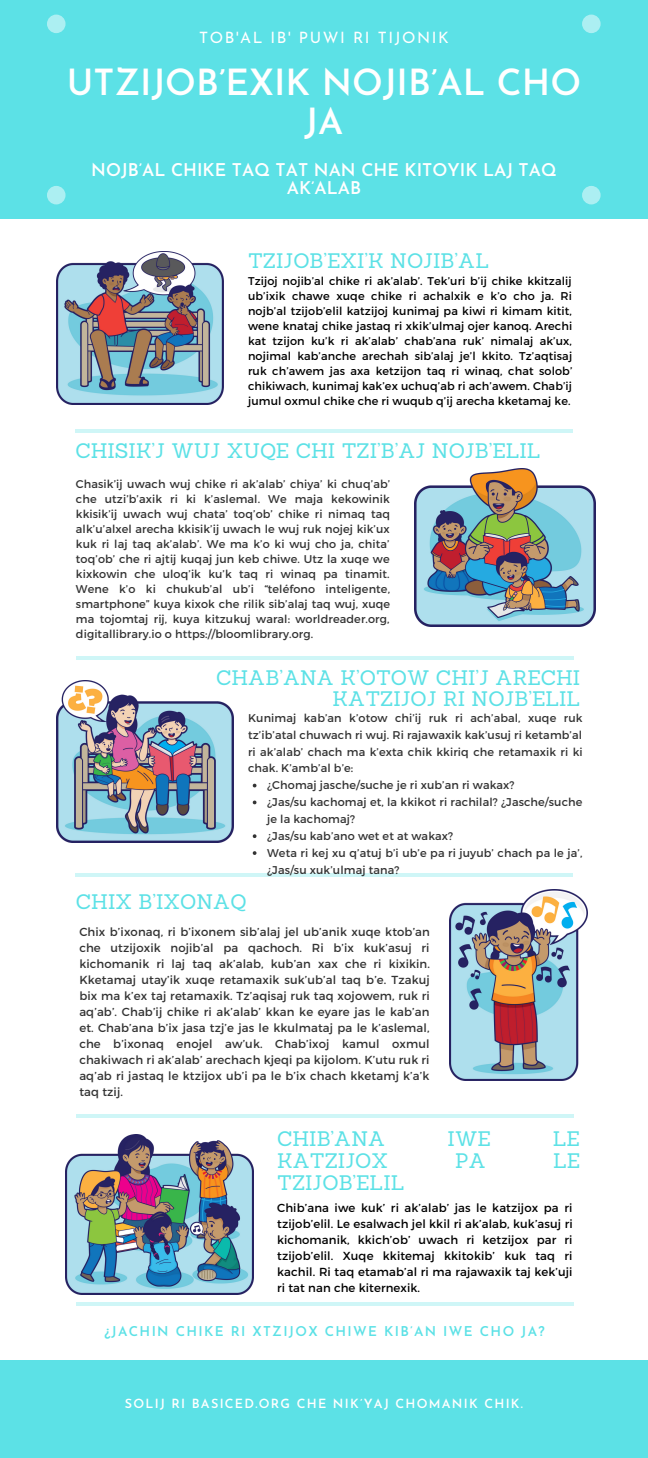
<style>
.page{position:relative;width:648px;height:1458px;background:#fff}
.page>*{position:absolute;margin:0;border:0;box-sizing:border-box;transform-origin:0 0}
.t1{font:600 36px/38.7px "Josefin Sans";color:#fff;text-align:center}
.t2{font:20.47px/22.1px "Sanchez";color:#5ce1e6;text-align:right}
.t3{font:600 17.55px/18.7px "Josefin Sans";color:#fff;text-align:center}
.t4{font:15.75px "Josefin Sans";letter-spacing:.1em;color:#fff}
.t5{font:600 13.5px "Josefin Sans";letter-spacing:.1em;color:#5ce1e6}
.t6{font:600 12.6px "Josefin Sans";letter-spacing:.1em;color:#fff}
.t7{font:11.7px/16px "Montserrat";letter-spacing:.01em;color:#333;text-align:justify}
.t8{font:11.7px/16px "Montserrat";letter-spacing:.01em;color:#000;text-align:justify}
.t9{font:11.25px/15.1px "Montserrat";letter-spacing:.01em;color:#333;text-align:justify}
.t10{font:11.25px/15.1px "Montserrat";letter-spacing:.01em;color:#000;text-align:justify}
</style>
<div class="page">
<div style="left:0;top:0;width:648px;height:219px;background:#5ce1e6"></div>
<div style="left:47px;top:15px;width:19px;height:18px;background:#aceff2;border-radius:50%"></div>
<div style="left:582px;top:15px;width:19px;height:18px;background:#aceff2;border-radius:50%"></div>
<div style="left:582px;top:186px;width:19px;height:18px;background:#aceff2;border-radius:50%"></div>
<div style="left:47px;top:186px;width:19px;height:18px;background:#aceff2;border-radius:50%"></div>
<hr style="left:75px;top:429px;width:498px;height:4px;background:#cff6f7">
<hr style="left:76px;top:656px;width:498px;height:3px;background:#5ce1e6">
<hr style="left:75px;top:873px;width:498px;height:4px;background:#cff6f7">
<hr style="left:76px;top:1114px;width:498px;height:4px;background:#cff6f7">
<hr style="left:76px;top:1302px;width:498px;height:4px;background:#cff6f7">
<div style="left:0;top:1360px;width:648px;height:98px;background:#5ce1e6"></div>
<img style="left:56px;top:251px;width:168px;height:154px">
<img style="left:56px;top:680px;width:178px;height:162px">
<img style="left:449px;top:890px;width:139px;height:191px">
<img style="left:66px;top:1134px;width:187px;height:160px">
<img style="left:415px;top:468px;width:180px;height:159px">
<svg style="left:253px;top:834px;width:3px;height:4px"></svg>
<svg style="left:253px;top:851px;width:3px;height:4px"></svg>
<p class="t4" style="left:199px;top:31px;width:251px">TOB'AL IB' PUWI RI TIJONIK</p>
<p class="t1" style="left:67px;top:67px;width:516px">UTZIJOB’EXIK NOJIB’AL CHO<br>JA</p>
<p class="t3" style="left:91px;top:162px;width:467px">NOJB’AL CHIKE TAQ TAT NAN CHE KITOYIK LAJ TAQ<br>AK’ALAB</p>
<p class="t2" style="left:248px;top:249px;width:243px">TZIJOB’EXI’K NOJIB’AL</p>
<p class="t10" style="left:248px;top:273px;width:326px">Tzijoj nojib’al chike ri ak’alab’. Tek’uri b’ij chike kkitzalij ub’ixik chawe xuqe chike ri achalxik e k’o cho ja. Ri nojb’al tzijob’elil katzijoj kunimaj pa kiwi ri kimam kitit, wene knataj chike jastaq ri xkik’ulmaj ojer kanoq. Arechi kat tzijon ku’k ri ak’alab’ chab’ana ruk’ nimalaj ak’ux, nojimal kab’anche arechah sib’alaj je’l kkito. Tz’aqtisaj ruk ch’awem jas axa ketzijon taq ri winaq, chat solob’ chikiwach, kunimaj kak’ex uchuq’ab ri ach’awem. Chab’ij jumul oxmul chike che ri wuqub q’ij arecha kketamaj ke.</p>
<p class="t2" style="left:75px;top:439px;width:467px">CHISIK’J WUJ XUQE CHI TZI’B’AJ NOJB’ELIL</p>
<p class="t9" style="left:76px;top:476px;width:316px">Chasik’ij uwach wuj chike ri ak’alab’ chiya’ ki chuq’ab’ che utzi’b’axik ri ki k’aslemal. We maja kekowinik kkisik’ij uwach wuj chata’ toq’ob’ chike ri nimaq taq alk’u’alxel arecha kkisik’ij uwach le wuj ruk nojej kik’ux kuk ri laj taq ak’alab’. We ma k’o ki wuj cho ja, chita’ toq’ob’ che ri ajtij kuqaj jun keb chiwe. Utz la xuqe we kixkowin che uloq’ik ku’k taq ri winaq pa tinamit.<br>Wene k’o ki chukub’al ub’i “teléfono inteligente, smartphone” kuya kixok che rilik sib’alaj taq wuj, xuqe ma tojomtaj rij, kuya kitzukuj waral: worldreader.org, digitallibrary.io o https://bloomlibrary.org.</p>
<p class="t2" style="left:216px;top:666px;width:366px">CHAB’ANA K’OTOW CHI’J ARECHI<br>KATZIJOJ RI NOJB’ELIL</p>
<p class="t9" style="left:248px;top:709px;width:336px;line-height:16.9px">Kunimaj kab’an k’otow chi’ij ruk ri ach’abal, xuqe ruk tz’ib’atal chuwach ri wuj. Ri rajawaxik kak’usuj ri ketamb’al ri ak’alab’ chach ma k’exta chik kkiriq che retamaxik ri ki chak. K’amb’al b’e:</p>
<p class="t9" style="left:267px;top:777px;width:249px">¿Chomaj jasche/suche je ri xub’an ri wakax?</p>
<p class="t9" style="left:267px;top:793px;width:317px;line-height:16.9px">¿Jas/su kachomaj et, la kkikot ri rachilal? ¿Jasche/suche je la kachomaj?</p>
<p class="t9" style="left:267px;top:828px;width:188px">¿Jas/su kab’ano wet et at wakax?</p>
<p class="t9" style="left:267px;top:844px;width:317px;line-height:16.9px">Weta ri kej xu q’atuj b’i ub’e pa ri juyub’ chach pa le ja’, ¿Jas/su xuk’ulmaj tana?</p>
<p class="t2" style="left:76px;top:891px;width:172px">CHIX B’IXONAQ</p>
<p class="t7" style="left:79px;top:923px;width:352px">Chix b’ixonaq, ri b’ixonem sib’alaj jel ub’anik xuqe ktob’an che utzijoxik nojib’al pa qachoch. Ri b’ix kuk’asuj ri kichomanik ri laj taq ak’alab, kub’an xax che ri kixikin.<br>Kketamaj utay’ik xuqe retamaxik suk’ub’al taq b’e. Tzakuj bix ma k’ex taj retamaxik. Tz’aqisaj ruk taq xojowem, ruk ri aq’ab’. Chab’ij chike ri ak’alab’ kkan ke eyare jas le kab’an et. Chab’ana b’ix jasa tzj’e jas le kkulmataj pa le k’aslemal, che b’ixonaq enojel aw’uk. Chab’ixoj kamul oxmul chakiwach ri ak’alab’ arechach kjeqi pa kijolom. K’utu ruk ri aq’ab ri jastaq le ktzijox ub’i pa le b’ix chach kketamj k’a’k taq tzij.</p>
<p class="t2" style="left:277px;top:1127px;width:110px">CHIB’ANA</p>
<p class="t2" style="left:448px;top:1127px;width:45px">IWE</p>
<p class="t2" style="left:553px;top:1127px;width:29px">LE</p>
<p class="t2" style="left:277px;top:1149px;width:113px">KATZIJOX</p>
<p class="t2" style="left:455px;top:1149px;width:32px">PA</p>
<p class="t2" style="left:553px;top:1149px;width:29px">LE</p>
<p class="t2" style="left:277px;top:1171px;width:129px">TZIJOB’ELIL</p>
<p class="t8" style="left:277px;top:1199px;width:297px">Chib’ana iwe kuk’ ri ak’alab’ jas le katzijox pa ri tzijob’elil. Le esalwach jel kkil ri ak’alab, kuk’asuj ri kichomanik, kkich’ob’ uwach ri ketzijox par ri tzijob’elil. Xuqe kkitemaj kkitokib’ kuk taq ri kachil. Ri taq etamab’al ri ma rajawaxik taj kek’uji ri tat nan che kiternexik.</p>
<p class="t5" style="left:104px;top:1326px;width:442px">¿JACHIN CHIKE RI XTZIJOX CHIWE KIB’AN IWE CHO JA?</p>
<p class="t6" style="left:125px;top:1398px;width:400px">SOLIJ RI BASICED.ORG CHE NIK’YAJ CHOMANIK CHIK.</p>
</div>
